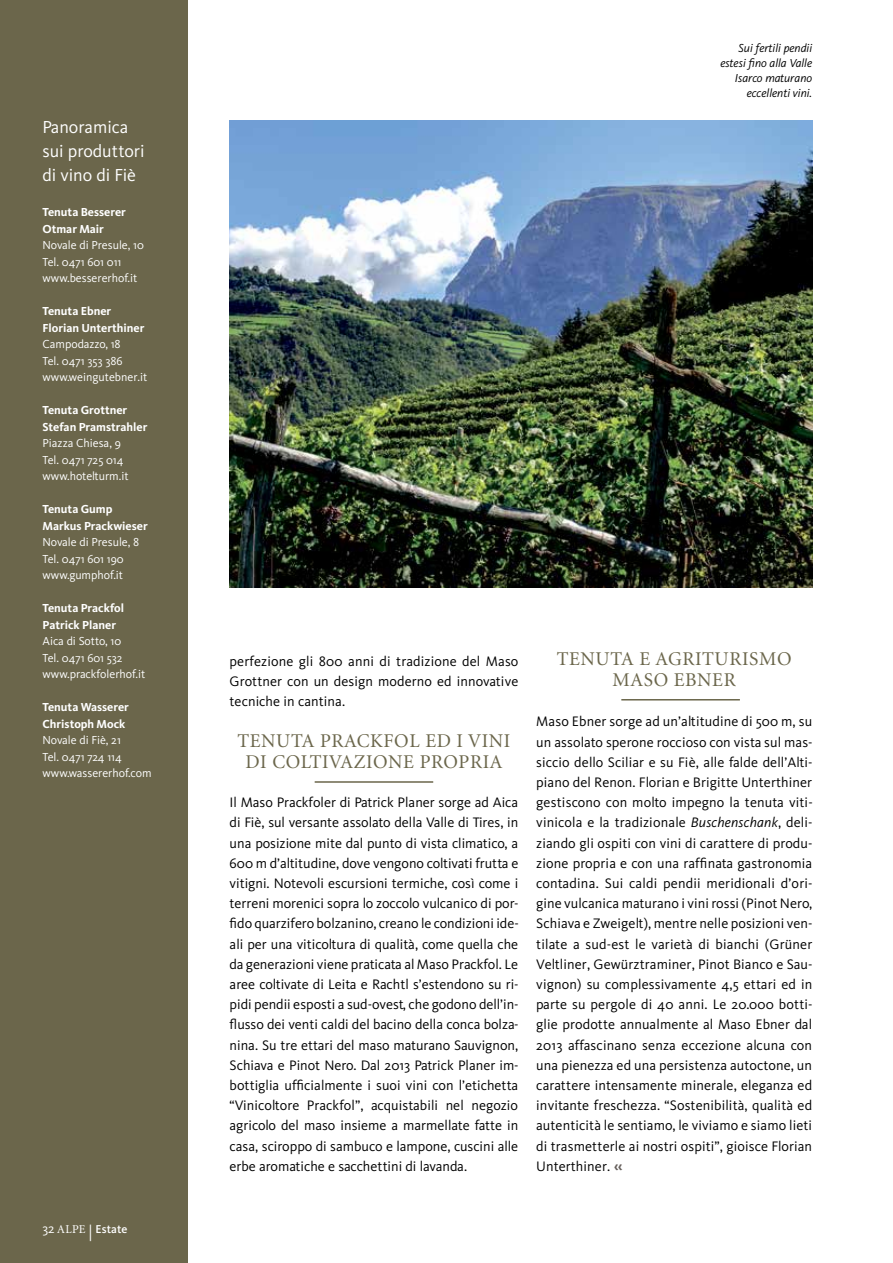
<style>
.page{position:relative;width:893px;height:1263px;background:#fff}
.page>*{position:absolute;margin:0;border:0;box-sizing:border-box;transform-origin:0 0}
.t1{font:19.5px/21px "Minion";letter-spacing:.03em;color:#6b664b;text-align:center}
.t2{font:18px/24px "Kievit";color:#fff}
.t3{font:14.25px/20.2px "Kievit";letter-spacing:.005em;color:#000;text-align:justify}
.t4{font:12px/16.5px "Kievit";color:#fff}
.t5{font:700 12px/16.5px "Kievit";color:#fff}
.t6{font:italic 12px/15px "Kievit";color:#000;text-align:right}
.t7{font:500 11.85px "Kievit";letter-spacing:.01em;color:#fff}
.s1{font-weight:400;font-size:13.5px}
.s2{font-family:"Minion";font-weight:400;font-size:12px}
.s3{font-family:"Minion";font-weight:400;font-size:16.5px}
.s4{font-style:italic}
.s5{font-family:"Suedtirol";color:#66605c}
</style>
<div class="page">
<div style="left:0;top:0;width:187px;height:1263px;background:#6b664b"></div>
<hr style="left:315px;top:781px;width:118px;height:2px;background:#6b664b">
<hr style="left:621px;top:699px;width:119px;height:1px;background:#6b664b">
<img style="left:230px;top:120px;width:582px;height:468px">
<p class="t2" style="left:43px;top:115px;width:104px">Panoramica sui produttori di vino di Fiè</p>
<p class="t5" style="left:43px;top:204px;width:85px">Tenuta Besserer<br>Otmar Mair</p>
<p class="t4" style="left:43px;top:237px;width:103px">Novale di Presule, 10<br>Tel. 0471 601 011 www.bessererhof.it</p>
<p class="t5" style="left:43px;top:303px;width:104px">Tenuta Ebner<br>Florian Unterthiner</p>
<p class="t4" style="left:43px;top:336px;width:106px">Campodazzo, 18<br>Tel. 0471 353 386 www.weingutebner.it</p>
<p class="t5" style="left:43px;top:402px;width:106px">Tenuta Grottner<br>Stefan Pramstrahler</p>
<p class="t4" style="left:43px;top:435px;width:88px">Piazza Chiesa, 9<br>Tel. 0471 725 014 www.hotelturm.it</p>
<p class="t5" style="left:43px;top:501px;width:107px">Tenuta Gump<br>Markus Prackwieser</p>
<p class="t4" style="left:43px;top:534px;width:98px">Novale di Presule, 8<br>Tel. 0471 601 190 www.gumphof.it</p>
<p class="t5" style="left:43px;top:600px;width:83px">Tenuta Prackfol<br>Patrick Planer</p>
<p class="t4" style="left:43px;top:633px;width:104px">Aica di Sotto, 10<br>Tel. 0471 601 532 www.prackfolerhof.it</p>
<p class="t5" style="left:43px;top:699px;width:88px">Tenuta Wasserer<br>Christoph Mock</p>
<p class="t4" style="left:43px;top:732px;width:110px">Novale di Fiè, 21<br>Tel. 0471 724 114 www.wassererhof.com</p>
<p class="t7" style="left:43px;top:1221px;width:86px"><span class="s1">32</span> <span class="s2">ALPE</span> <span class="s3">|</span> Estate</p>
<p class="t6" style="left:720px;top:40px;width:93px">Sui fertili pendii estesi fino alla Valle<br>Isarco maturano eccellenti vini.</p>
<p class="t3" style="left:230px;top:651px;width:290px">perfezione gli 800 anni di tradizione del Maso Grottner con un design moderno ed innovative tecniche in cantina.</p>
<h1 class="t1" style="left:237px;top:731px;width:275px">TENUTA PRACKFOL ED I VINI<br>DI COLTIVAZIONE PROPRIA</h1>
<p class="t3" style="left:230px;top:792px;width:291px">Il Maso Prackfoler di Patrick Planer sorge ad Aica di Fiè, sul versante assolato della Valle di Tires, in una posizione mite dal punto di vista climatico, a 600 m d’altitudine, dove vengono coltivati frutta e vitigni. Notevoli escursioni termiche, così come i terreni morenici sopra lo zoccolo vulcanico di por&shy;fido quarzifero bolzanino, creano le condizioni ide&shy;ali per una viticoltura di qualità, come quella che da generazioni viene praticata al Maso Prackfol. Le aree coltivate di Leita e Rachtl s’estendono su ri&shy;pidi pendii esposti a sud-ovest, che godono dell’in&shy;flusso dei venti caldi del bacino della conca bolza&shy;nina. Su tre ettari del maso maturano Sauvignon, Schiava e Pinot Nero. Dal 2013 Patrick Planer im&shy;bottiglia ufficialmente i suoi vini con l’etichetta “Vinicoltore Prackfol”, acquistabili nel negozio agricolo del maso insieme a marmellate fatte in casa, sciroppo di sambuco e lampone, cuscini alle erbe aromatiche e sacchettini di lavanda.</p>
<h1 class="t1" style="left:557px;top:649px;width:236px">TENUTA E AGRITURISMO<br>MASO EBNER</h1>
<p class="t3" style="left:536px;top:712px;width:278px">Maso Ebner sorge ad un’altitudine di 500 m, su un assolato sperone roccioso con vista sul mas&shy;siccio dello Sciliar e su Fiè, alle falde dell’Alti&shy;piano del Renon. Florian e Brigitte Unterthiner gestiscono con molto impegno la tenuta viti&shy;vinicola e la tradizionale <span class="s4">Buschenschank</span>, deli&shy;ziando gli ospiti con vini di carattere di produ&shy;zione propria e con una raffinata gastronomia contadina. Sui caldi pendii meridionali d’ori&shy;gine vulcanica maturano i vini rossi (Pinot Nero, Schiava e Zweigelt), mentre nelle posizioni ven&shy;tilate a sud-est le varietà di bianchi (Grüner Veltliner, Gewürztraminer, Pinot Bianco e Sau&shy;vignon) su complessivamente 4,5 ettari ed in parte su pergole di 40 anni. Le 20.000 botti&shy;glie prodotte annualmente al Maso Ebner dal 2013 affascinano senza eccezione alcuna con una pienezza ed una persistenza autoctone, un carattere intensamente minerale, eleganza ed invitante freschezza. “Sostenibilità, qualità ed autenticità le sentiamo, le viviamo e siamo lieti di trasmetterle ai nostri ospiti”, gioisce Florian Unterthiner. <span class="s5">«</span></p>
</div>
